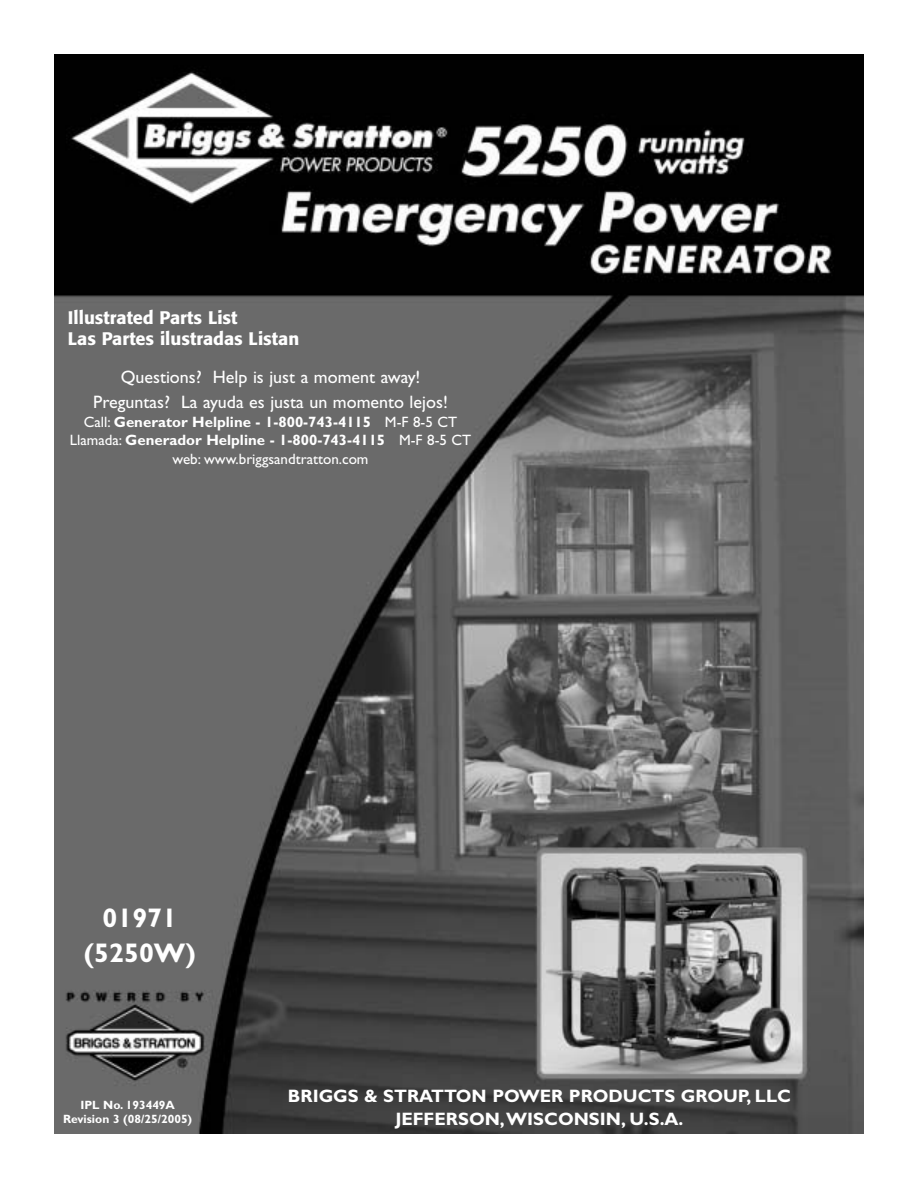
<style>
.page{position:relative;width:918px;height:1188px;background:#fff}
.page>*{position:absolute;margin:0;border:0;box-sizing:border-box;transform-origin:0 0}
.t1{font:700 27px/34.5px "Gill Sans";color:#fff;text-align:center}
.t2{font:18px/24.9px "Gill Sans";color:#fff;text-align:center}
.t3{font:700 18px/22.5px "Gill Sans";color:#fff;text-align:center}
.t4{font:500 18px/20.2px "Formata";color:#fff}
.t5{font:700 15px/18.9px "Gill Sans";color:#fff;text-align:center}
.t6{font:700 12px/14.4px "Gill Sans";color:#fff;text-align:center}
.s1{font-weight:400}
</style>
<div class="page">
<img style="left:54px;top:54px;width:810px;height:1080px">
<p class="t4" style="left:68px;top:309px;width:233px">Illustrated Parts List<br>Las Partes ilustradas Listan</p>
<p class="t2" style="left:93px;top:366px;width:356px">Questions? Help is just a moment away!<br>Preguntas? La ayuda es justa un momento lejos!</p>
<p class="t5" style="left:70px;top:414px;width:403px"><span class="s1">Call:</span> Generator Helpline - 1-800-743-4115 <span class="s1">M-F 8-5 CT<br>Llamada:</span> Generador Helpline - 1-800-743-4115 <span class="s1">M-F 8-5 CT web: www.briggsandtratton.com</span></p>
<h1 class="t1" style="left:84px;top:904px;width:113px">01971 (5250W)</h1>
<p class="t6" style="left:63px;top:1099px;width:131px">IPL No. 193449A<br>Revision 3 (08/25/2005)</p>
<p class="t3" style="left:288px;top:1087px;width:505px">BRIGGS &amp; STRATTON POWER PRODUCTS GROUP, LLC<br>JEFFERSON,WISCONSIN, U.S.A.</p>
</div>
